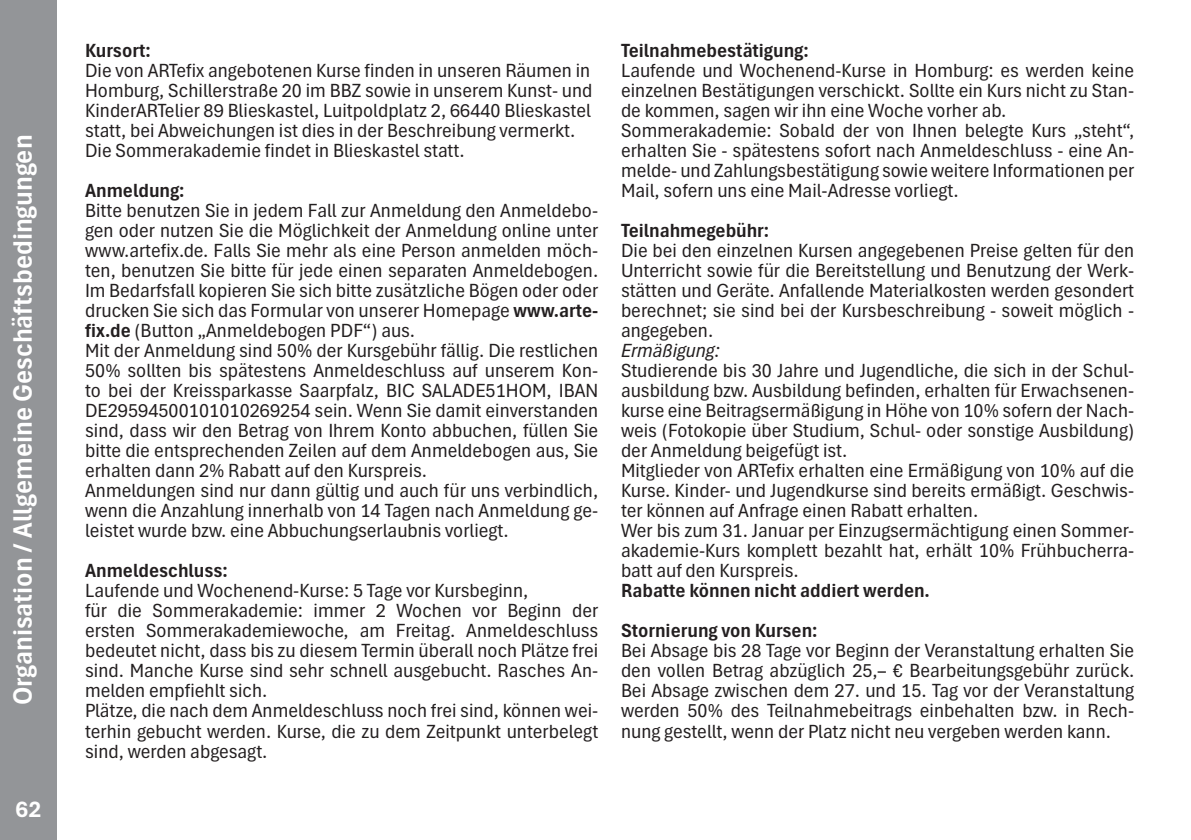
<style>
.page{position:relative;width:1191px;height:840px;background:#fff}
.page>*{position:absolute;margin:0;border:0;box-sizing:border-box;transform-origin:0 0}
.t1{font:700 condensed 28px "Aptos";color:#fff}
.t2{font:700 24px "Aptos";color:#fff}
.t3{font:condensed 20px/20px "Aptos";color:#231f20}
.t4{font:700 condensed 20px/40px "Aptos";color:#231f20}
.t5{font:italic condensed 20px "Aptos";color:#231f20}
.s1{font-weight:700}
</style>
<div class="page">
<div style="left:0;top:0;width:57px;height:839px;background:#939598"></div>
<h1 class="t1" style="left:4px;top:705px;width:571px;rotate:-90deg">Organisation / Allgemeine Geschäftsbedingungen</h1>
<p class="t2" style="left:16px;top:792px;width:27px">62</p>
<p class="t4" style="left:85px;top:29px;width:67px">Kursort:</p>
<p class="t3" style="left:85px;top:59px;width:509px">Die von ARTefix angebotenen Kurse finden in unseren Räumen in Homburg, Schillerstraße 20 im BBZ sowie in unserem Kunst- und KinderARTelier 89 Blieskastel, Luitpoldplatz 2, 66440 Blieskastel statt, bei Abweichungen ist dies in der Beschreibung vermerkt.<br>Die Sommerakademie findet in Blieskastel statt.</p>
<p class="t4" style="left:85px;top:169px;width:101px">Anmeldung:</p>
<p class="t3" style="left:85px;top:199px;width:515px">Bitte benutzen Sie in jedem Fall zur Anmeldung den Anmeldebo&shy;gen oder nutzen Sie die Möglichkeit der Anmeldung online unter www.artefix.de. Falls Sie mehr als eine Person anmelden möch&shy;ten, benutzen Sie bitte für jede einen separaten Anmeldebogen.<br>Im Bedarfsfall kopieren Sie sich bitte zusätzliche Bögen oder oder drucken Sie sich das Formular von unserer Homepage <span class="s1">www.arte&shy;fix.de</span> (Button „Anmeldebogen PDF“) aus.<br>Mit der Anmeldung sind 50% der Kursgebühr fällig. Die restlichen 50% sollten bis spätestens Anmeldeschluss auf unserem Kon&shy;to bei der Kreissparkasse Saarpfalz, BIC SALADE51HOM, IBAN DE29594500101010269254 sein. Wenn Sie damit einverstanden sind, dass wir den Betrag von Ihrem Konto abbuchen, füllen Sie bitte die entsprechenden Zeilen auf dem Anmeldebogen aus, Sie erhalten dann 2% Rabatt auf den Kurspreis.<br>Anmeldungen sind nur dann gültig und auch für uns verbindlich, wenn die Anzahlung innerhalb von 14 Tagen nach Anmeldung ge&shy;leistet wurde bzw. eine Abbuchungserlaubnis vorliegt.</p>
<p class="t4" style="left:85px;top:549px;width:144px">Anmeldeschluss:</p>
<p class="t3" style="left:85px;top:579px;width:515px">Laufende und Wochenend-Kurse: 5 Tage vor Kursbeginn,<br>für die Sommerakademie: immer 2 Wochen vor Beginn der ersten Sommerakademiewoche, am Freitag. Anmeldeschluss bedeutet nicht, dass bis zu diesem Termin überall noch Plätze frei sind. Manche Kurse sind sehr schnell ausgebucht. Rasches An&shy;melden empfiehlt sich.<br>Plätze, die nach dem Anmeldeschluss noch frei sind, können wei&shy;terhin gebucht werden. Kurse, die zu dem Zeitpunkt unterbelegt sind, werden abgesagt.</p>
<p class="t4" style="left:621px;top:29px;width:189px">Teilnahmebestätigung:</p>
<p class="t3" style="left:621px;top:59px;width:515px">Laufende und Wochenend-Kurse in Homburg: es werden keine einzelnen Bestätigungen verschickt. Sollte ein Kurs nicht zu Stan&shy;de kommen, sagen wir ihn eine Woche vorher ab.<br>Sommerakademie: Sobald der von Ihnen belegte Kurs „steht“, erhalten Sie - spätestens sofort nach Anmeldeschluss - eine An&shy;melde- und Zahlungsbestätigung sowie weitere Informationen per Mail, sofern uns eine Mail-Adresse vorliegt.</p>
<p class="t4" style="left:621px;top:209px;width:150px">Teilnahmegebühr:</p>
<p class="t3" style="left:621px;top:239px;width:515px;text-align:justify">Die bei den einzelnen Kursen angegebenen Preise gelten für den Unterricht sowie für die Bereitstellung und Benutzung der Werk&shy;stätten und Geräte. Anfallende Materialkosten werden gesondert berechnet; sie sind bei der Kursbeschreibung - soweit möglich - angegeben.</p>
<p class="t5" style="left:621px;top:336px;width:100px">Ermäßigung:</p>
<p class="t3" style="left:621px;top:359px;width:515px">Studierende bis 30 Jahre und Jugendliche, die sich in der Schul&shy;ausbildung bzw. Ausbildung befinden, erhalten für Erwachsenen&shy;kurse eine Beitragsermäßigung in Höhe von 10% sofern der Nach&shy;weis (Fotokopie über Studium, Schul- oder sonstige Ausbildung) der Anmeldung beigefügt ist.<br>Mitglieder von ARTefix erhalten eine Ermäßigung von 10% auf die Kurse. Kinder- und Jugendkurse sind bereits ermäßigt. Geschwis&shy;ter können auf Anfrage einen Rabatt erhalten.<br>Wer bis zum 31. Januar per Einzugsermächtigung einen Sommer&shy;akademie-Kurs komplett bezahlt hat, erhält 10% Frühbucherra&shy;batt auf den Kurspreis.</p>
<p class="t4" style="left:621px;top:569px;width:310px">Rabatte können nicht addiert werden.<br>Stornierung von Kursen:</p>
<p class="t3" style="left:621px;top:639px;width:515px;text-align:justify">Bei Absage bis 28 Tage vor Beginn der Veranstaltung erhalten Sie den vollen Betrag abzüglich 25,– € Bearbeitungsgebühr zurück.<br>Bei Absage zwischen dem 27. und 15. Tag vor der Veranstaltung werden 50% des Teilnahmebeitrags einbehalten bzw. in Rech&shy;nung gestellt, wenn der Platz nicht neu vergeben werden kann.</p>
</div>
